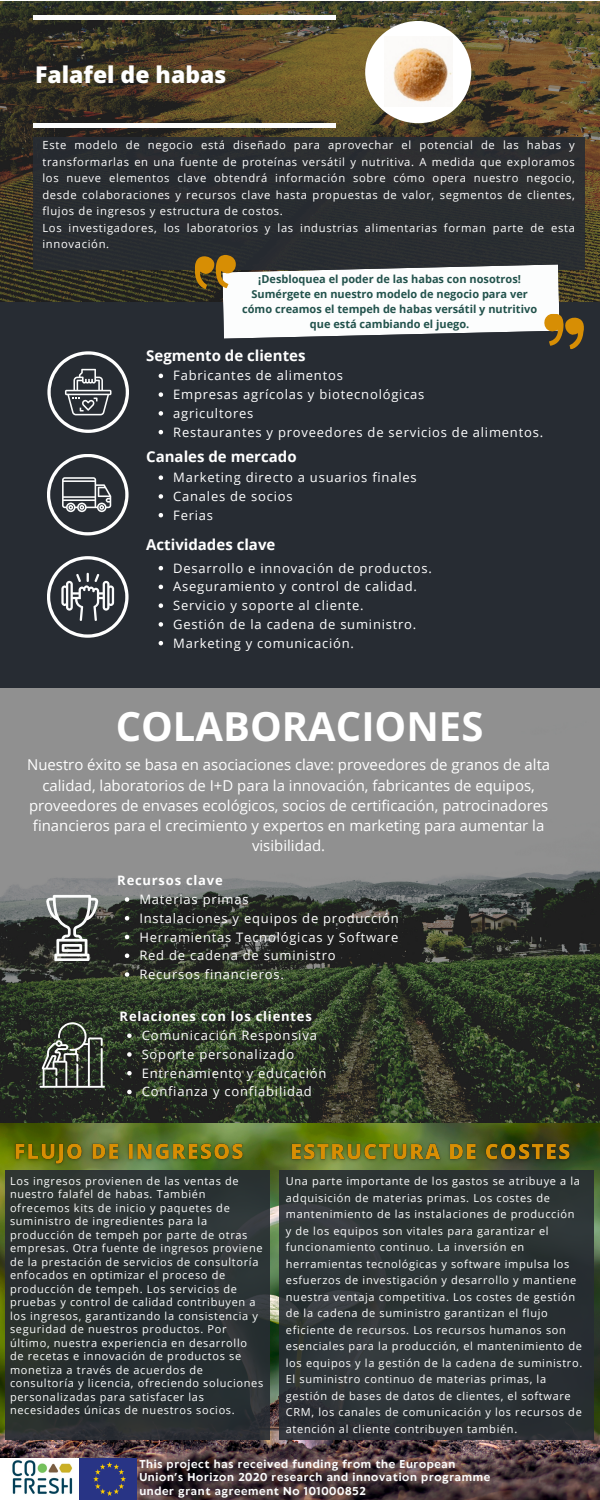
<style>
.page{position:relative;width:600px;height:1500px;background:#fff}
.page>*{position:absolute;margin:0;border:0;box-sizing:border-box;transform-origin:0 0}
.t1{font:700 40px "Open Sans";color:#fff}
.t2{font:800 23px "Open Sans";color:#fff}
.t3{font:700 15px "Open Sans";color:#fff}
.t4{font:14.9px/20.2px "Open Sans";color:#fff;text-align:center}
.t5{font:700 13.7px "Arimo";letter-spacing:.06em;color:#fff}
.t6{font:13px "Open Sans";letter-spacing:.06em;color:#fff}
.t7{font:700 13px "Open Sans";letter-spacing:.06em;color:#fff}
.t8{font:11.2px/16.5px "Open Sans";letter-spacing:.06em;color:#fff;text-align:justify}
.t9{font:11px/16.5px "Open Sans";letter-spacing:.06em;color:#fff}
.t10{font:11px/13.5px "Open Sans";letter-spacing:.06em;color:#fcfdfd}
.t11{font:700 11px/15px "Open Sans";color:#22524c;text-align:center}
.t12{font:700 10.7px/13.5px "Klein Text";letter-spacing:.06em;color:#fcfdfd}
</style>
<div class="page">
<img style="left:0;top:2px;width:600px;height:300px">
<div style="left:33px;top:123px;width:302px;height:5px;background:#fcfdfd"></div>
<hr style="left:33px;top:15px;width:302px;height:4px;background:#fcfdfd">
<img style="left:0;top:688px;width:600px;height:435px">
<img style="left:0;top:1123px;width:600px;height:377px">
<div style="left:365px;top:21px;width:106px;height:102px;background:#fff;border-radius:50%"></div>
<svg style="left:39px;top:1022px;width:66px;height:66px"></svg>
<svg style="left:46px;top:895px;width:52px;height:66px"></svg>
<img style="left:0;top:1459px;width:136px;height:41px">
<div style="left:5px;top:1170px;width:265px;height:270px;background:#272c33"></div>
<div style="left:0;top:302px;width:600px;height:386px;background:#272c33"></div>
<svg style="left:47px;top:454px;width:82px;height:81px"></svg>
<svg style="left:47px;top:556px;width:82px;height:82px"></svg>
<svg style="left:47px;top:351px;width:82px;height:82px"></svg>
<div style="left:33px;top:137px;width:552px;height:133px;background:#272c33"></div>
<svg style="left:193px;top:255px;width:392px;height:95px"></svg>
<div style="left:279px;top:1170px;width:314px;height:270px;background:#2d3435"></div>
<img style="left:393px;top:47px;width:59px;height:55px">
<svg style="left:125px;top:897px;width:4px;height:5px"></svg>
<svg style="left:125px;top:916px;width:4px;height:5px"></svg>
<svg style="left:125px;top:935px;width:4px;height:4px"></svg>
<svg style="left:125px;top:954px;width:4px;height:4px"></svg>
<svg style="left:125px;top:972px;width:4px;height:5px"></svg>
<img style="left:10px;top:1137px;width:240px;height:34px">
<svg style="left:159px;top:566px;width:4px;height:4px"></svg>
<svg style="left:159px;top:585px;width:4px;height:4px"></svg>
<svg style="left:159px;top:603px;width:4px;height:5px"></svg>
<svg style="left:159px;top:622px;width:4px;height:5px"></svg>
<svg style="left:159px;top:641px;width:4px;height:4px"></svg>
<svg style="left:159px;top:374px;width:4px;height:4px"></svg>
<svg style="left:159px;top:392px;width:4px;height:5px"></svg>
<svg style="left:159px;top:411px;width:4px;height:5px"></svg>
<svg style="left:159px;top:430px;width:4px;height:4px"></svg>
<svg style="left:159px;top:475px;width:4px;height:5px"></svg>
<svg style="left:159px;top:494px;width:4px;height:5px"></svg>
<svg style="left:159px;top:513px;width:4px;height:4px"></svg>
<img style="left:287px;top:1137px;width:288px;height:30px">
<svg style="left:127px;top:1033px;width:5px;height:5px"></svg>
<svg style="left:127px;top:1052px;width:5px;height:5px"></svg>
<svg style="left:127px;top:1071px;width:5px;height:4px"></svg>
<svg style="left:127px;top:1090px;width:5px;height:4px"></svg>
<p class="t2" style="left:35px;top:58px;width:193px">Falafel de habas</p>
<p class="t8" style="left:42px;top:137px;width:534px">Este modelo de negocio está diseñado para aprovechar el potencial de las habas y transformarlas en una fuente de proteínas versátil y nutritiva. A medida que exploramos los nueve elementos clave obtendrá información sobre cómo opera nuestro negocio, desde colaboraciones y recursos clave hasta propuestas de valor, segmentos de clientes, flujos de ingresos y estructura de costos.</p>
<p class="t8" style="left:42px;top:219px;width:534px">Los investigadores, los laboratorios y las industrias alimentarias forman parte de esta innovación.</p>
<p class="t11" style="left:242px;top:271px;width:297px">¡Desbloquea el poder de las habas con nosotros!<br>Sumérgete en nuestro modelo de negocio para ver cómo creamos el tempeh de habas versátil y nutritivo que está cambiando el juego.</p>
<p class="t3" style="left:146px;top:345px;width:161px">Segmento de clientes</p>
<p class="t6" style="left:173px;top:366px;width:171px">Fabricantes de alimentos</p>
<p class="t6" style="left:173px;top:385px;width:253px">Empresas agrícolas y biotecnológicas</p>
<p class="t6" style="left:173px;top:404px;width:82px">agricultores</p>
<p class="t6" style="left:173px;top:423px;width:371px">Restaurantes y proveedores de servicios de alimentos.</p>
<p class="t3" style="left:146px;top:446px;width:152px">Canales de mercado</p>
<p class="t6" style="left:173px;top:468px;width:245px">Marketing directo a usuarios finales</p>
<p class="t6" style="left:173px;top:487px;width:121px">Canales de socios</p>
<p class="t6" style="left:173px;top:506px;width:41px">Ferias</p>
<p class="t3" style="left:146px;top:534px;width:131px">Actividades clave</p>
<p class="t6" style="left:173px;top:559px;width:260px">Desarrollo e innovación de productos.</p>
<p class="t6" style="left:173px;top:578px;width:245px">Aseguramiento y control de calidad.</p>
<p class="t6" style="left:173px;top:596px;width:192px">Servicio y soporte al cliente.</p>
<p class="t6" style="left:173px;top:615px;width:245px">Gestión de la cadena de suministro.</p>
<p class="t6" style="left:173px;top:634px;width:182px">Marketing y comunicación.</p>
<p class="t5" style="left:164px;top:573px;width:72px">Strengths</p>
<p class="t1" style="left:116px;top:699px;width:369px">COLABORACIONES</p>
<p class="t4" style="left:27px;top:754px;width:525px">Nuestro éxito se basa en asociaciones clave: proveedores de granos de alta calidad, laboratorios de I+D para la innovación, fabricantes de equipos, proveedores de envases ecológicos, socios de certificación, patrocinadores financieros para el crecimiento y expertos en marketing para aumentar la visibilidad.</p>
<p class="t7" style="left:117px;top:871px;width:107px">Recursos clave</p>
<p class="t6" style="left:139px;top:890px;width:111px">Materias primas</p>
<p class="t6" style="left:139px;top:909px;width:261px">Instalaciones y equipos de producción</p>
<p class="t6" style="left:139px;top:928px;width:260px">Herramientas Tecnológicas y Software</p>
<p class="t6" style="left:139px;top:946px;width:198px">Red de cadena de suministro</p>
<p class="t6" style="left:139px;top:965px;width:146px">Recursos financieros.</p>
<p class="t7" style="left:120px;top:1008px;width:194px">Relaciones con los clientes</p>
<p class="t6" style="left:142px;top:1026px;width:177px">Comunicación Responsiva</p>
<p class="t6" style="left:142px;top:1045px;width:154px">Soporte personalizado</p>
<p class="t6" style="left:142px;top:1064px;width:186px">Entrenamiento y educación</p>
<p class="t6" style="left:142px;top:1083px;width:172px">Confianza y confiabilidad</p>
<p class="t10" style="left:10px;top:1174px;width:255px">Los ingresos provienen de las ventas de nuestro falafel de habas. También ofrecemos kits de inicio y paquetes de suministro de ingredientes para la producción de tempeh por parte de otras empresas. Otra fuente de ingresos proviene de la prestación de servicios de consultoría enfocados en optimizar el proceso de producción de tempeh. Los servicios de pruebas y control de calidad contribuyen a los ingresos, garantizando la consistencia y seguridad de nuestros productos. Por último, nuestra experiencia en desarrollo de recetas e innovación de productos se monetiza a través de acuerdos de consultoría y licencia, ofreciendo soluciones personalizadas para satisfacer las necesidades únicas de nuestros socios.</p>
<p class="t9" style="left:286px;top:1173px;width:298px">Una parte importante de los gastos se atribuye a la adquisición de materias primas. Los costes de mantenimiento de las instalaciones de producción y de los equipos son vitales para garantizar el funcionamiento continuo. La inversión en herramientas tecnológicas y software impulsa los esfuerzos de investigación y desarrollo y mantiene nuestra ventaja competitiva. Los costes de gestión de la cadena de suministro garantizan el flujo eficiente de recursos. Los recursos humanos son esenciales para la producción, el mantenimiento de los equipos y la gestión de la cadena de suministro.<br>El suministro continuo de materias primas, la gestión de bases de datos de clientes, el software CRM, los canales de comunicación y los recursos de atención al cliente contribuyen también.</p>
<p class="t12" style="left:139px;top:1458px;width:352px">This project has received funding from the European<br>Union’s Horizon 2020 research and innovation programme under grant agreement No 101000852</p>
</div>
